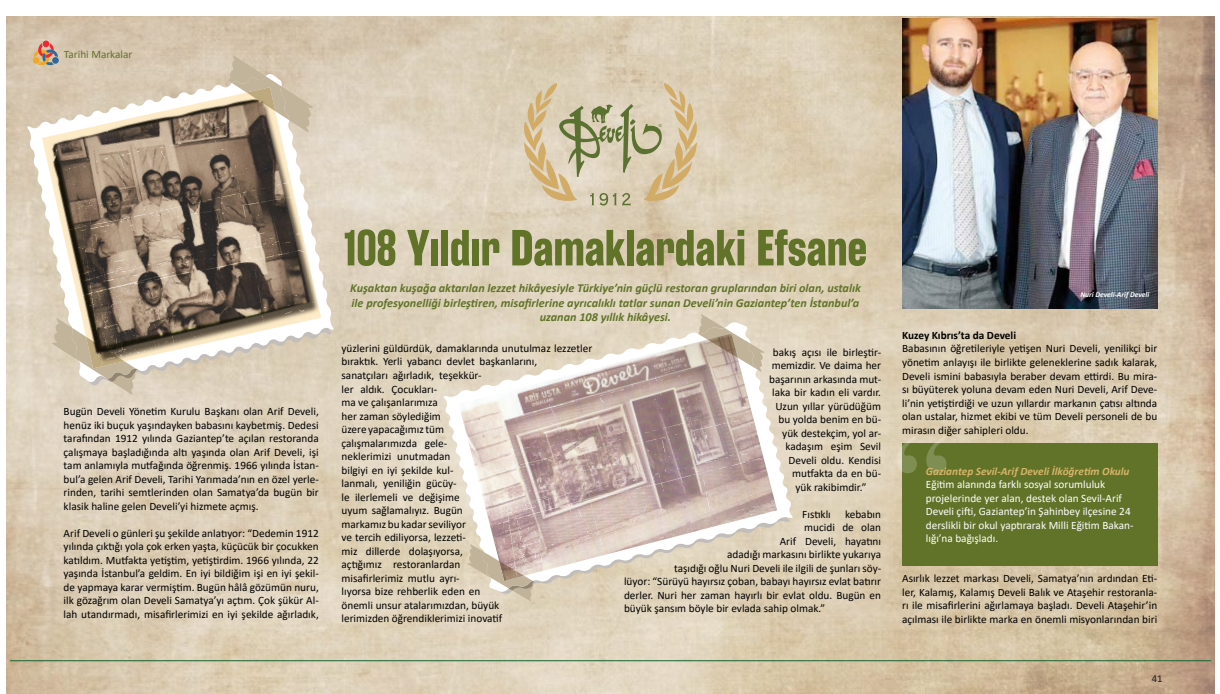
<style>
.page{position:relative;width:1220px;height:694px;background:#fff}
.page>*{position:absolute;margin:0;border:0;box-sizing:border-box;transform-origin:0 0}
.t1{font:700 109.69px "Times";color:#fff}
.t2{font:700 50.62px "Rama Gothic E";color:#607328}
.t3{font:italic 700 12.19px/14.6px "Calibri";color:#607328;text-align:center}
.t4{font:11.25px/13.5px "Calibri";color:#000;text-align:justify}
.t5{font:11.25px/13.5px "Calibri";color:#fff}
.t6{font:italic 700 11.25px "Calibri";color:#d7b46a}
.t7{font:700 11.25px "Calibri";color:#000}
.t8{font:11.25px "Calibri";color:#607328}
.t9{font:10.69px "Calibri";color:#231f20}
.t10{font:italic 700 7.5px "Calibri";color:#fff}
</style>
<div class="page">
<img style="left:6px;top:16px;width:1208px;height:677px">
<hr style="left:10px;top:660px;width:1200px;height:1px;background:#156433">
<svg style="left:523px;top:83px;width:174px;height:123px;background:#d0c2a1"></svg>
<svg style="left:27px;top:73px;width:307px;height:309px;background:#ddd1bd"></svg>
<svg style="left:32px;top:41px;width:299px;height:353px;background:#b1a392"></svg>
<img style="left:85px;top:303px;width:18px;height:8px">
<svg style="left:442px;top:321px;width:351px;height:271px;background:#e5dbc8"></svg>
<svg style="left:462px;top:313px;width:327px;height:288px;background:#d3c3b8"></svg>
<div style="left:901px;top:442px;width:255px;height:123px;background:#607328"></div>
<img style="left:901px;top:18px;width:255px;height:290px">
<p class="t8" style="left:64px;top:46px;width:70px">Tarihi Markalar</p>
<p class="t4" style="left:64px;top:404px;width:256px">Bugün Develi Yönetim Kurulu Başkanı olan Arif Develi, henüz iki buçuk yaşındayken babasını kaybetmiş. Dedesi tarafından 1912 yılında Gaziantep’te açılan restoranda çalışmaya başladığında altı yaşında olan Arif Develi, işi tam anlamıyla mutfağında öğrenmiş. 1966 yılında İstan&shy;bul’a gelen Arif Develi, Tarihi Yarımada’nın en özel yerle&shy;rinden, tarihi semtlerinden olan Samatya’da bugün bir klasik haline gelen Develi’yi hizmete açmış.</p>
<p class="t4" style="left:64px;top:525px;width:256px">Arif Develi o günleri şu şekilde anlatıyor: “Dedemin 1912 yılında çıktığı yola çok erken yaşta, küçücük bir çocukken katıldım. Mutfakta yetiştim, yetiştirdim. 1966 yılında, 22 yaşında İstanbul’a geldim. En iyi bildiğim işi en iyi şekil&shy;de yapmaya karar vermiştim. Bugün hâlâ gözümün nuru, ilk gözağrım olan Develi Samatya’yı açtım. Çok şükür Al&shy;lah utandırmadı, misafirlerimizi en iyi şekilde ağırladık,</p>
<h2 class="t2" style="left:344px;top:219px;width:524px">108 Yıldır Damaklardaki Efsane</h2>
<p class="t3" style="left:350px;top:280px;width:512px">Kuşaktan kuşağa aktarılan lezzet hikâyesiyle Türkiye’nin güçlü restoran gruplarından biri olan, ustalık ile profesyonelliği birleştiren, misafirlerine ayrıcalıklı tatlar sunan Develi’nin Gaziantep’ten İstanbul’a uzanan 108 yıllık hikâyesi.</p>
<p class="t4" style="left:341px;top:341px;width:252px;text-align:left">yüzlerini güldürdük, damaklarında unutulmaz lezzetler bıraktık. Yerli yabancı devlet başkanlarını,<br>sanatçıları ağırladık, teşekkür-<br>ler aldık. Çocukları-<br>ma ve çalışanlarımıza<br>her zaman söylediğim<br>üzere yapacağımız tüm<br>çalışmalarımızda gele-<br>neklerimizi unutmadan<br>bilgiyi en iyi şekilde kul-<br>lanmalı, yeniliğin gücüy-<br>le ilerlemeli ve değişime<br>uyum sağlamalıyız. Bugün<br>markamız bu kadar seviliyor<br>ve tercih ediliyorsa, lezzeti-<br>miz dillerde dolaşıyorsa,<br>açtığımız restoranlardan<br>misafirlerimiz mutlu ayrı-<br>lıyorsa bize rehberlik eden en<br>önemli unsur atalarımızdan, büyük<br>lerimizden öğrendiklerimizi inovatif</p>
<p class="t4" style="left:772px;top:344px;width:110px">bakış açısı ile birleştir-</p>
<p class="t4" style="left:771px;top:358px;width:111px">memizdir. Ve daima her</p>
<p class="t4" style="left:769px;top:371px;width:113px">başarının arkasında mut-</p>
<p class="t4" style="left:772px;top:385px;width:110px">laka bir kadın eli vardır.</p>
<p class="t4" style="left:775px;top:398px;width:107px">Uzun yıllar yürüdüğüm</p>
<p class="t4" style="left:778px;top:412px;width:104px">bu yolda benim en bü-</p>
<p class="t4" style="left:782px;top:425px;width:100px">yük destekçim, yol ar-</p>
<p class="t4" style="left:785px;top:439px;width:97px">kadaşım eşim Sevil</p>
<p class="t4" style="left:788px;top:452px;width:94px">Develi oldu. Kendisi</p>
<p class="t4" style="left:792px;top:466px;width:90px">mutfakta da en bü-</p>
<p class="t4" style="left:795px;top:479px;width:72px">yük rakibimdir.”</p>
<p class="t4" style="left:802px;top:506px;width:30px">Fıstıklı</p>
<p class="t4" style="left:844px;top:506px;width:38px">kebabın</p>
<p class="t4" style="left:804px;top:520px;width:78px">mucidi de olan</p>
<p class="t4" style="left:779px;top:533px;width:103px">Arif Develi, hayatını</p>
<p class="t4" style="left:727px;top:547px;width:155px">adadığı markasını birlikte yukarıya</p>
<p class="t4" style="left:674px;top:560px;width:208px">taşıdığı oğlu Nuri Develi ile ilgili de şunları söy-</p>
<p class="t4" style="left:624px;top:574px;width:258px">lüyor: “Sürüyü hayırsız çoban, babayı hayırsız evlat batırır</p>
<p class="t4" style="left:624px;top:587px;width:258px">derler. Nuri her zaman hayırlı bir evlat oldu. Bugün en</p>
<p class="t4" style="left:624px;top:601px;width:203px">büyük şansım böyle bir evlada sahip olmak.”</p>
<p class="t10" style="left:1080px;top:289px;width:70px">Nuri Develi-Arif Develi</p>
<p class="t7" style="left:901px;top:327px;width:115px">Kuzey Kıbrıs’ta da Develi</p>
<p class="t4" style="left:901px;top:341px;width:256px">Babasının öğretileriyle yetişen Nuri Develi, yenilikçi bir yönetim anlayışı ile birlikte geleneklerine sadık kalarak, Develi ismini babasıyla beraber devam ettirdi. Bu mira&shy;sı büyüterek yoluna devam eden Nuri Develi, Arif Deve&shy;li’nin yetiştirdiği ve uzun yıllardır markanın çatısı altında olan ustalar, hizmet ekibi ve tüm Develi personeli de bu mirasın diğer sahipleri oldu.</p>
<h1 class="t1" style="left:893px;top:369px;width:56px">“</h1>
<p class="t6" style="left:925px;top:462px;width:205px">Gaziantep Sevil-Arif Develi İlköğretim Okulu</p>
<p class="t5" style="left:925px;top:477px;width:209px">Eğitim alanında farklı sosyal sorumluluk projelerinde yer alan, destek olan Sevil-Arif Develi çifti, Gaziantep’in Şahinbey ilçesine 24 derslikli bir okul yaptırarak Milli Eğitim Bakan&shy;lığı’na bağışladı.</p>
<p class="t4" style="left:901px;top:571px;width:256px">Asırlık lezzet markası Develi, Samatya’nın ardından Eti&shy;ler, Kalamış, Kalamış Develi Balık ve Ataşehir restoranla&shy;rı ile misafirlerini ağırlamaya başladı. Develi Ataşehir’in açılması ile birlikte marka en önemli misyonlarından biri</p>
<p class="t9" style="left:1151px;top:670px;width:12px">41</p>
</div>
